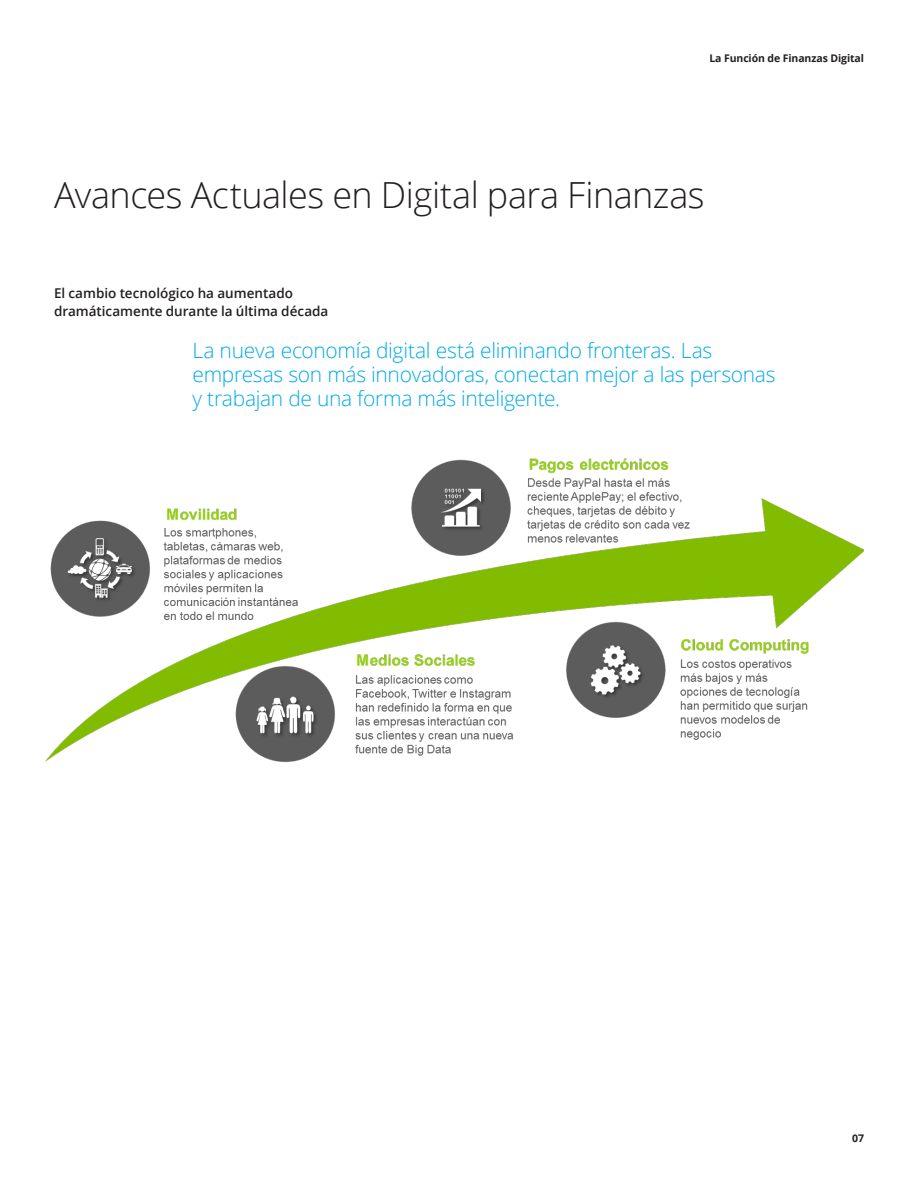
<style>
.page{position:relative;width:918px;height:1188px;background:#fff}
.page>*{position:absolute;margin:0;border:0;box-sizing:border-box;transform-origin:0 0}
.A_Page_heading__30-5{font:300 36px "Open Sans";letter-spacing:-.015em;color:#231f20}
.t1{font:300 21px/24px "Open Sans";letter-spacing:-.015em;color:#00abe7}
.t2{font:600 13.5px/18px "Open Sans";color:#231f20}
.Brochure_title___Rig{font:700 10.5px "Open Sans";letter-spacing:-.01em;color:#231f20}
</style>
<div class="page">
<img style="left:45px;top:458px;width:819px;height:304px">
<p class="Brochure_title___Rig" style="left:709px;top:51px;width:156px">La Función de Finanzas Digital</p>
<p class="A_Page_heading__30-5" style="left:54px;top:170px;width:652px">Avances Actuales en Digital para Finanzas</p>
<p class="t2" style="left:54px;top:284px;width:276px">El cambio tecnológico ha aumentado dramáticamente durante la última década</p>
<p class="t1" style="left:193px;top:338px;width:584px">La nueva economía digital está eliminando fronteras. Las empresas son más innovadoras, conectan mejor a las personas y trabajan de una forma más inteligente.</p>
<p class="Brochure_title___Rig" style="left:852px;top:1131px;width:13px">07</p>
</div>
